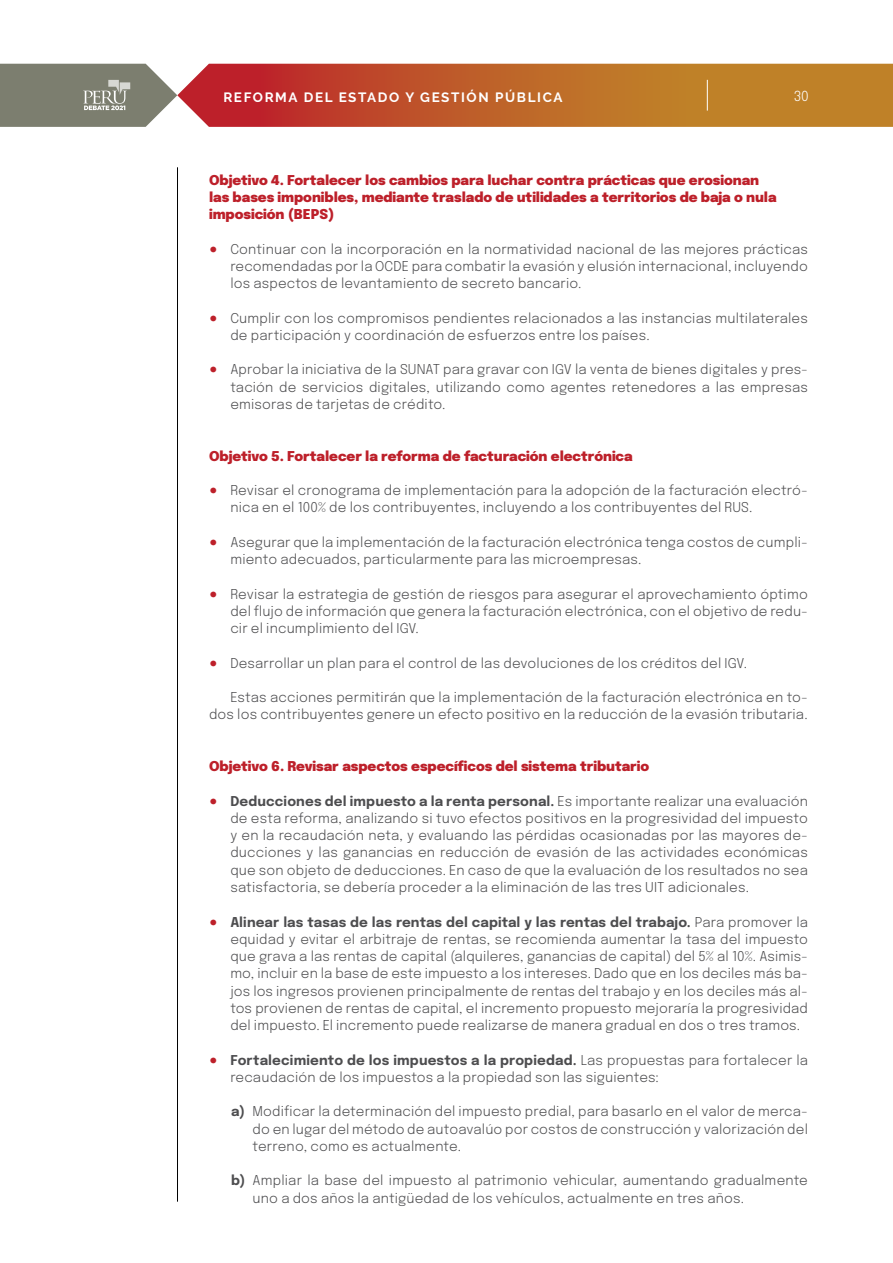
<style>
.page{position:relative;width:893px;height:1263px;background:#fff}
.page>*{position:absolute;margin:0;border:0;box-sizing:border-box;transform-origin:0 0}
.t1{font:300 13.8px "Epilogue";color:#fff}
.t2{font:300 13.5px/17.2px "Epilogue";letter-spacing:.015em;color:#4d4d4f;text-align:justify}
.t3{font:900 13.5px/17.2px "Epilogue";letter-spacing:-.005em;color:#bd202a}
.t4{font:700 13.5px "Raleway";letter-spacing:.12em;color:#fff}
.s1{font-family:"Helvetica Neue";font-weight:700;color:#bd202a}
.s2{font-weight:700}
</style>
<div class="page">
<hr style="left:177px;top:167px;width:1px;height:1035px;background:#000">
<svg style="left:0;top:64px;width:893px;height:63px;background:#b56c3e"></svg>
<hr style="left:707px;top:80px;width:1px;height:31px;background:#fff">
<p class="t4" style="left:223px;top:89px;width:341px">REFORMA DEL ESTADO Y GESTIÓN PÚBLICA</p>
<p class="t1" style="left:794px;top:86px;width:17px">30</p>
<p class="t3" style="left:209px;top:170px;width:569px">Objetivo 4. Fortalecer los cambios para luchar contra prácticas que erosionan las bases imponibles, mediante traslado de utilidades a territorios de baja o nula imposición (BEPS)</p>
<p class="t2" style="left:230px;top:239px;width:579px;text-indent:-21px"><span class="s1">●</span> Continuar con la incorporación en la normatividad nacional de las mejores prácticas recomendadas por la OCDE para combatir la evasión y elusión internacional, incluyendo los aspectos de levantamiento de secreto bancario.</p>
<p class="t2" style="left:230px;top:308px;width:579px;text-indent:-21px"><span class="s1">●</span> Cumplir con los compromisos pendientes relacionados a las instancias multilaterales de participación y coordinación de esfuerzos entre los países.</p>
<p class="t2" style="left:230px;top:360px;width:579px;text-indent:-21px"><span class="s1">●</span> Aprobar la iniciativa de la SUNAT para gravar con IGV la venta de bienes digitales y pres&shy;tación de servicios digitales, utilizando como agentes retenedores a las empresas emisoras de tarjetas de crédito.</p>
<p class="t3" style="left:209px;top:446px;width:425px">Objetivo 5. Fortalecer la reforma de facturación electrónica</p>
<p class="t2" style="left:230px;top:481px;width:579px;text-indent:-21px"><span class="s1">●</span> Revisar el cronograma de implementación para la adopción de la facturación electró&shy;nica en el 100% de los contribuyentes, incluyendo a los contribuyentes del RUS.</p>
<p class="t2" style="left:230px;top:533px;width:579px;text-indent:-21px"><span class="s1">●</span> Asegurar que la implementación de la facturación electrónica tenga costos de cumpli&shy;miento adecuados, particularmente para las microempresas.</p>
<p class="t2" style="left:230px;top:584px;width:579px;text-indent:-21px"><span class="s1">●</span> Revisar la estrategia de gestión de riesgos para asegurar el aprovechamiento óptimo del flujo de información que genera la facturación electrónica, con el objetivo de redu&shy;cir el incumplimiento del IGV.</p>
<p class="t2" style="left:209px;top:653px;width:539px"><span class="s1">●</span> Desarrollar un plan para el control de las devoluciones de los créditos del IGV.</p>
<p class="t2" style="left:209px;top:688px;width:600px;text-align:right">Estas acciones permitirán que la implementación de la facturación electrónica en to&shy;dos los contribuyentes genere un efecto positivo en la reducción de la evasión tributaria.</p>
<p class="t3" style="left:209px;top:757px;width:442px">Objetivo 6. Revisar aspectos específicos del sistema tributario</p>
<p class="t2" style="left:230px;top:791px;width:579px;text-indent:-21px"><span class="s1">●</span> <span class="s2">Deducciones del impuesto a la renta personal.</span> Es importante realizar una evaluación de esta reforma, analizando si tuvo efectos positivos en la progresividad del impuesto y en la recaudación neta, y evaluando las pérdidas ocasionadas por las mayores de&shy;ducciones y las ganancias en reducción de evasión de las actividades económicas que son objeto de deducciones. En caso de que la evaluación de los resultados no sea satisfactoria, se debería proceder a la eliminación de las tres UIT adicionales.</p>
<p class="t2" style="left:230px;top:912px;width:579px;text-indent:-21px"><span class="s1">●</span> <span class="s2">Alinear las tasas de las rentas del capital y las rentas del trabajo.</span> Para promover la equidad y evitar el arbitraje de rentas, se recomienda aumentar la tasa del impuesto que grava a las rentas de capital (alquileres, ganancias de capital) del 5% al 10%. Asimis&shy;mo, incluir en la base de este impuesto a los intereses. Dado que en los deciles más ba&shy;jos los ingresos provienen principalmente de rentas del trabajo y en los deciles más al&shy;tos provienen de rentas de capital, el incremento propuesto mejoraría la progresividad del impuesto. El incremento puede realizarse de manera gradual en dos o tres tramos.</p>
<p class="t2" style="left:230px;top:1050px;width:579px;text-indent:-21px"><span class="s1">●</span> <span class="s2">Fortalecimiento de los impuestos a la propiedad.</span> Las propuestas para fortalecer la recaudación de los impuestos a la propiedad son las siguientes:</p>
<p class="t2" style="left:253px;top:1102px;width:557px;text-indent:-21px"><span class="s2">a)</span> Modificar la determinación del impuesto predial, para basarlo en el valor de merca&shy;do en lugar del método de autoavalúo por costos de construcción y valorización del terreno, como es actualmente.</p>
<p class="t2" style="left:253px;top:1171px;width:557px;text-indent:-21px"><span class="s2">b)</span> Ampliar la base del impuesto al patrimonio vehicular, aumentando gradualmente uno a dos años la antigüedad de los vehículos, actualmente en tres años.</p>
</div>
